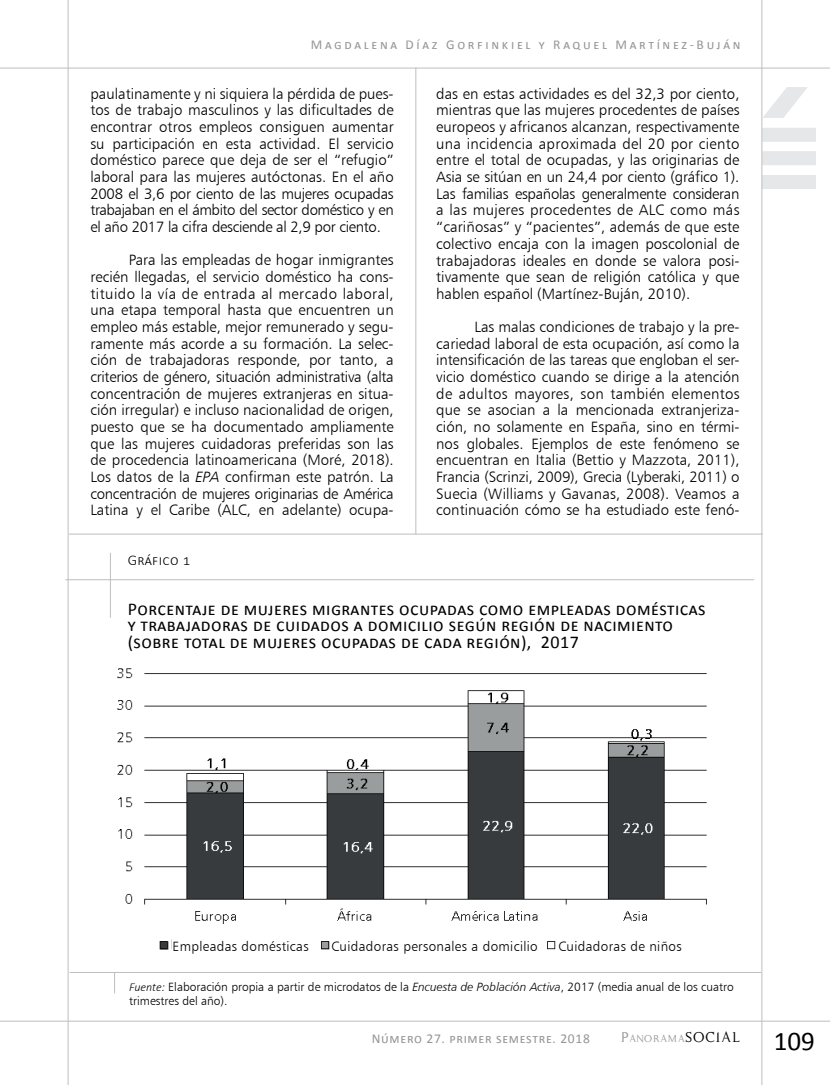
<style>
.page{position:relative;width:830px;height:1085px;background:#fff}
.page>*{position:absolute;margin:0;border:0;box-sizing:border-box;transform-origin:0 0}
.t1{font:27px "Calibri";color:#000}
.t2{font:18px/16.5px "Calibri";letter-spacing:.025em;color:#000}
.t3{font:15px/16.6px "Humanist 777 BT Light B";color:#000;text-align:justify}
.t4{font:300 15px "Calibri";letter-spacing:.025em;color:#000}
.t5{font:13.5px "Humanist 777 BT Light B";letter-spacing:.025em;color:#000}
.t6{font:13.5px "Calibri";letter-spacing:.2em;color:#939598}
.t7{font:13.5px "Calibri";letter-spacing:.05em;color:#939598}
.t8{font:12px/14.2px "Humanist 777 BT Light B";color:#000}
.t9{font:11.55px "Kopy Katt Kut";letter-spacing:.07em;color:#939598}
.s1{font-family:"Humanist 777 BT Light Italic B"}
.s2{font-family:"Calibri";font-weight:300;font-style:italic}
.s3{font-size:16.5px}
.s4{font-size:16.5px;color:#000}
</style>
<div class="page">
<svg style="left:762px;top:87px;width:45px;height:31px"></svg>
<div style="left:762px;top:128px;width:53px;height:13px;background:#e5e7e8"></div>
<div style="left:762px;top:151px;width:53px;height:14px;background:#e5e7e8"></div>
<div style="left:762px;top:175px;width:53px;height:14px;background:#e5e7e8"></div>
<hr style="left:761px;top:0;width:1px;height:1084px;background:#bcbec0">
<hr style="left:0;top:68px;width:829px;height:1px;background:#bcbec0">
<hr style="left:68px;top:0;width:1px;height:1084px;background:#bcbec0">
<hr style="left:0;top:1020px;width:829px;height:1px;background:#bcbec0">
<hr style="left:415px;top:68px;width:1px;height:466px;background:#bcbec0">
<hr style="left:65px;top:579px;width:688px;height:1px;background:#bcbec0">
<hr style="left:110px;top:553px;width:1px;height:64px;background:#bcbec0">
<img style="left:117px;top:668px;width:590px;height:282px">
<svg style="left:114px;top:972px;width:1px;height:21px"></svg>
<hr style="left:70px;top:971px;width:691px;height:1px;background:#bcbec0">
<hr style="left:69px;top:533px;width:693px;height:1px;background:#bcbec0">
<div style="left:172px;top:936px;width:143px;height:17px;background:#fff"></div>
<div style="left:331px;top:936px;width:212px;height:17px;background:#fff"></div>
<div style="left:558px;top:936px;width:128px;height:17px;background:#fff"></div>
<p class="t6" style="left:310px;top:37px;width:431px">Magdalena Díaz Gorfinkiel y Raquel Martínez-Buján</p>
<p class="t3" style="left:90px;top:85px;width:304px">paulatinamente y ni siquiera la pérdida de pues&shy;tos de trabajo masculinos y las dificultades de encontrar otros empleos consiguen aumentar su participación en esta actividad. El servicio doméstico parece que deja de ser el “refugio” laboral para las mujeres autóctonas. En el año 2008 el 3,6 por ciento de las mujeres ocupadas trabajaban en el ámbito del sector doméstico y en el año 2017 la cifra desciende al 2,9 por ciento.</p>
<p class="t3" style="left:90px;top:251px;width:304px;text-indent:38px">Para las empleadas de hogar inmigrantes recién llegadas, el servicio doméstico ha cons&shy;tituido la vía de entrada al mercado laboral, una etapa temporal hasta que encuentren un empleo más estable, mejor remunerado y segu&shy;ramente más acorde a su formación. La selec&shy;ción de trabajadoras responde, por tanto, a criterios de género, situación administrativa (alta concentración de mujeres extranjeras en situa&shy;ción irregular) e incluso nacionalidad de origen, puesto que se ha documentado ampliamente que las mujeres cuidadoras preferidas son las de procedencia latinoamericana (Moré, 2018).<br>Los datos de la <span class="s1">EPA</span> confirman este patrón. La concentración de mujeres originarias de América Latina y el Caribe (ALC, en adelante) ocupa-</p>
<p class="t3" style="left:436px;top:85px;width:305px">das en estas actividades es del 32,3 por ciento, mientras que las mujeres procedentes de países europeos y africanos alcanzan, respectivamente una incidencia aproximada del 20 por ciento entre el total de ocupadas, y las originarias de Asia se sitúan en un 24,4 por ciento (gráfico 1).<br>Las familias españolas generalmente consideran a las mujeres procedentes de ALC como más “cariñosas” y “pacientes”, además de que este colectivo encaja con la imagen poscolonial de trabajadoras ideales en donde se valora posi&shy;tivamente que sean de religión católica y que hablen español (Martínez-Buján, 2010).</p>
<p class="t3" style="left:436px;top:318px;width:304px;text-indent:38px">Las malas condiciones de trabajo y la pre&shy;cariedad laboral de esta ocupación, así como la intensificación de las tareas que engloban el ser&shy;vicio doméstico cuando se dirige a la atención de adultos mayores, son también elementos que se asocian a la mencionada extranjeriza&shy;ción, no solamente en España, sino en térmi&shy;nos globales. Ejemplos de este fenómeno se encuentran en Italia (Bettio y Mazzota, 2011), Francia (Scrinzi, 2009), Grecia (Lyberaki, 2011) o Suecia (Williams y Gavanas, 2008). Veamos a continuación cómo se ha estudiado este fenó-</p>
<p class="t4" style="left:128px;top:550px;width:64px">Gráfico 1</p>
<p class="t2" style="left:128px;top:599px;width:579px">Porcentaje de mujeres migrantes ocupadas como empleadas domésticas y trabajadoras de cuidados a domicilio según región de nacimiento (sobre total de mujeres ocupadas de cada región), 2017</p>
<p class="t5" style="left:172px;top:937px;width:137px">Empleadas domésticas</p>
<p class="t5" style="left:331px;top:937px;width:208px">Cuidadoras personales a domicilio</p>
<p class="t5" style="left:558px;top:937px;width:125px">Cuidadoras de niños</p>
<p class="t8" style="left:129px;top:978px;width:606px"><span class="s2">Fuente:</span> Elaboración propia a partir de microdatos de la <span class="s1">Encuesta de Población Activa</span>, 2017 (media anual de los cuatro trimestres del año).</p>
<p class="t7" style="left:371px;top:1030px;width:219px">Número 27. primer semestre. 2018</p>
<p class="t9" style="left:620px;top:1030px;width:120px"><span class="s3">P</span>ANORAMA<span class="s4">SOCIAL</span></p>
<h1 class="t1" style="left:773px;top:1023px;width:43px">109</h1>
</div>
